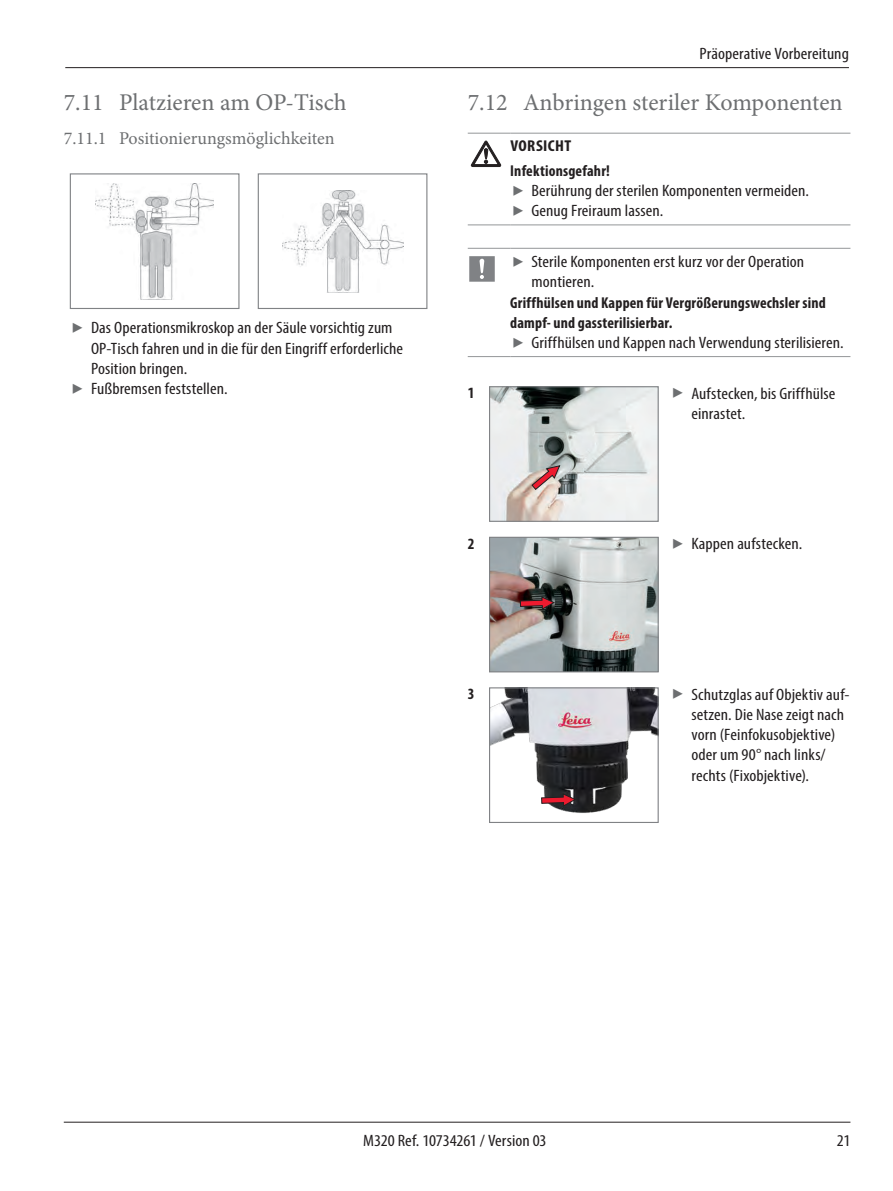
<style>
.page{position:relative;width:893px;height:1191px;background:#fff}
.page>*{position:absolute;margin:0;border:0;box-sizing:border-box;transform-origin:0 0}
.t1{font:24px "Minion Pro";letter-spacing:-.005em;color:#6d6f71}
.t2{font:18px "Minion Pro";color:#6d6f71}
.t3{font:condensed 16.5px/20.2px "Myriad Pro";letter-spacing:.005em;color:#231f20;scale:1.1 1}
.Leica_Grundtext_fet{font:700 condensed 15.75px/20.2px "Myriad Pro";letter-spacing:.01em;color:#231f20}
.Warnhinweis_Quelle{font:700 condensed 15.75px "Myriad Pro";letter-spacing:.01em;color:#231f20}
.Warnhinweis_Gefahr{font:700 condensed 15.75px "Myriad Pro";letter-spacing:.02em;color:#231f20;scale:1.1 1}
</style>
<div class="page">
<hr style="left:65px;top:67px;width:784px;height:1px;background:#231f20">
<hr style="left:64px;top:1121px;width:786px;height:1px;background:#231f20">
<img style="left:96px;top:183px;width:118px;height:116px">
<div style="left:70px;top:173px;width:169px;height:136px;border:1px solid #808285"></div>
<img style="left:282px;top:190px;width:121px;height:102px">
<div style="left:258px;top:173px;width:169px;height:136px;border:1px solid #808285"></div>
<hr style="left:468px;top:133px;width:42px;height:1px;background:#949698">
<hr style="left:510px;top:133px;width:340px;height:1px;background:#949698">
<hr style="left:468px;top:225px;width:42px;height:1px;background:#949698">
<hr style="left:510px;top:225px;width:340px;height:1px;background:#949698">
<svg style="left:471px;top:141px;width:30px;height:26px"></svg>
<hr style="left:468px;top:248px;width:42px;height:1px;background:#949698">
<hr style="left:510px;top:248px;width:340px;height:1px;background:#949698">
<hr style="left:468px;top:356px;width:42px;height:1px;background:#949698">
<hr style="left:510px;top:356px;width:340px;height:1px;background:#949698">
<svg style="left:469px;top:256px;width:26px;height:26px"></svg>
<img style="left:491px;top:388px;width:166px;height:132px">
<div style="left:489px;top:386px;width:170px;height:136px;border:1px solid #808285"></div>
<svg style="left:531px;top:465px;width:30px;height:25px"></svg>
<img style="left:491px;top:539px;width:166px;height:131px">
<div style="left:489px;top:537px;width:170px;height:135px;border:1px solid #808285"></div>
<svg style="left:520px;top:596px;width:36px;height:14px"></svg>
<img style="left:491px;top:689px;width:166px;height:124px">
<div style="left:489px;top:687px;width:170px;height:136px;border:1px solid #808285"></div>
<svg style="left:541px;top:792px;width:36px;height:15px"></svg>
<p class="t1" style="left:64px;top:86px;width:284px">7.11 Platzieren am OP-Tisch</p>
<p class="t2" style="left:64px;top:126px;width:272px">7.11.1 Positionierungsmöglichkeiten</p>
<p class="t3" style="left:91px;top:318px;width:285px">Das Operationsmikroskop an der Säule vorsichtig zum<br>OP-Tisch fahren und in die für den Eingriff erforderliche<br>Position bringen.</p>
<p class="t3" style="left:91px;top:378px;width:126px">Fußbremsen feststellen.</p>
<p class="t3" style="left:699px;top:43px;width:137px">Präoperative Vorbereitung</p>
<p class="t1" style="left:468px;top:86px;width:376px">7.12 Anbringen steriler Komponenten</p>
<p class="Warnhinweis_Gefahr" style="left:510px;top:136px;width:57px">VORSICHT</p>
<p class="Warnhinweis_Quelle" style="left:510px;top:161px;width:101px">Infektionsgefahr!</p>
<p class="t3" style="left:531px;top:180px;width:254px">Berührung der sterilen Komponenten vermeiden.</p>
<p class="t3" style="left:531px;top:201px;width:121px">Genug Freiraum lassen.</p>
<p class="t3" style="left:531px;top:251px;width:249px">Sterile Komponenten erst kurz vor der Operation montieren.</p>
<p class="Leica_Grundtext_fet" style="left:510px;top:292px;width:317px">Griffhülsen und Kappen für Vergrößerungswechsler sind dampf- und gassterilisierbar.</p>
<p class="t3" style="left:531px;top:332px;width:285px">Griffhülsen und Kappen nach Verwendung sterilisieren.</p>
<p class="Leica_Grundtext_fet" style="left:468px;top:382px;width:8px">1</p>
<p class="t3" style="left:691px;top:383px;width:132px">Aufstecken, bis Griffhülse einrastet.</p>
<p class="Leica_Grundtext_fet" style="left:468px;top:533px;width:8px">2</p>
<p class="t3" style="left:691px;top:533px;width:102px">Kappen aufstecken.</p>
<p class="Leica_Grundtext_fet" style="left:468px;top:683px;width:8px">3</p>
<p class="t3" style="left:691px;top:684px;width:145px">Schutzglas auf Objektiv auf&shy;setzen. Die Nase zeigt nach vorn (Feinfokusobjektive) oder um 90° nach links/ rechts (Fixobjektive).</p>
<p class="t3" style="left:363px;top:1130px;width:168px">M320 Ref. 10734261 / Version 03</p>
<p class="t3" style="left:837px;top:1130px;width:14px">21</p>
</div>
